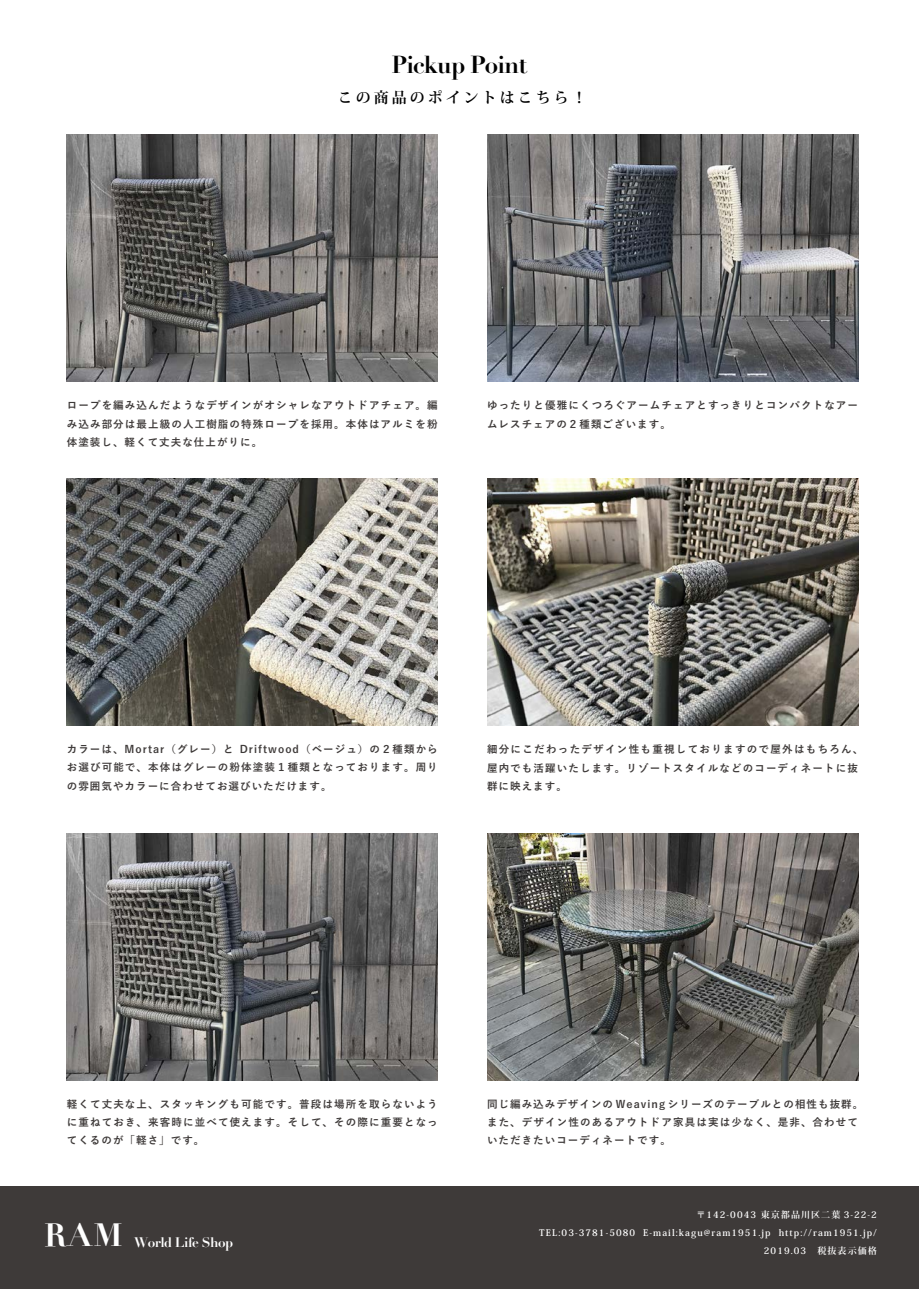
<style>
.page{position:relative;width:919px;height:1289px;background:#fff}
.page>*{position:absolute;margin:0;border:0;box-sizing:border-box;transform-origin:0 0}
.t1{font:700 31.5px "Didot";color:#fff}
.t2{font:700 24px "Didot";letter-spacing:-.035em;color:#000}
.t3{font:700 15px "Koz Min Pro";letter-spacing:.2em;color:#000}
.t4{font:700 13.5px "Didot";letter-spacing:-.035em;color:#fff}
.t5{font:700 10.5px/18.3px "Yu Go";letter-spacing:.105em;color:#3e3a39;text-align:justify}
.t6{font:700 9px/18px "Koz Min Pro";letter-spacing:.12em;color:#fff;text-align:right}
</style>
<div class="page">
<div style="left:0;top:1186px;width:918px;height:102px;background:#3e3a39"></div>
<img style="left:487px;top:833px;width:371px;height:247px">
<img style="left:67px;top:135px;width:371px;height:247px">
<img style="left:487px;top:135px;width:371px;height:247px">
<img style="left:487px;top:478px;width:371px;height:248px">
<img style="left:67px;top:833px;width:371px;height:247px">
<img style="left:67px;top:478px;width:371px;height:248px">
<h2 class="t2" style="left:391px;top:50px;width:137px">Pickup Point</h2>
<h3 class="t3" style="left:338px;top:87px;width:250px">この商品のポイントはこちら！</h3>
<p class="t5" style="left:67px;top:396px;width:372px">ロープを編み込んだようなデザインがオシャレなアウトドアチェア。編み込み部分は最上級の人工樹脂の特殊ロープを採用。本体はアルミを粉体塗装し、軽くて丈夫な仕上がりに。</p>
<p class="t5" style="left:487px;top:396px;width:372px">ゆったりと優雅にくつろぐアームチェアとすっきりとコンパクトなアームレスチェアの２種類ございます。</p>
<p class="t5" style="left:67px;top:740px;width:372px">カラーは、Mortar（グレー）と Driftwood（ベージュ）の２種類からお選び可能で、本体はグレーの粉体塗装１種類となっております。周りの雰囲気やカラーに合わせてお選びいただけます。</p>
<p class="t5" style="left:487px;top:740px;width:378px;text-align:left">細分にこだわったデザイン性も重視しておりますので屋外はもちろん、屋内でも活躍いたします。リゾートスタイルなどのコーディネートに抜群に映えます。</p>
<p class="t5" style="left:67px;top:1094px;width:372px">軽くて丈夫な上、スタッキングも可能です。普段は場所を取らないように重ねておき、来客時に並べて使えます。そして、その際に重要となってくるのが「軽さ」です。</p>
<h1 class="t1" style="left:44px;top:1215px;width:80px">RAM</h1>
<p class="t4" style="left:134px;top:1233px;width:100px">World Life Shop</p>
<p class="t5" style="left:487px;top:1094px;width:378px;text-align:left">同じ編み込みデザインの Weaving シリーズのテーブルとの相性も抜群。また、デザイン性のあるアウトドア家具は実は少なく、是非、合わせていただきたいコーディネートです。</p>
<p class="t6" style="left:539px;top:1205px;width:339px">〒142-0043 東京都品川区二葉 3-22-2<br>TEL:03-3781-5080 E-mail:kagu@ram1951.jp http://ram1951.jp/</p>
<p class="t6" style="left:763px;top:1241px;width:114px">2019.03　税抜表示価格</p>
</div>
